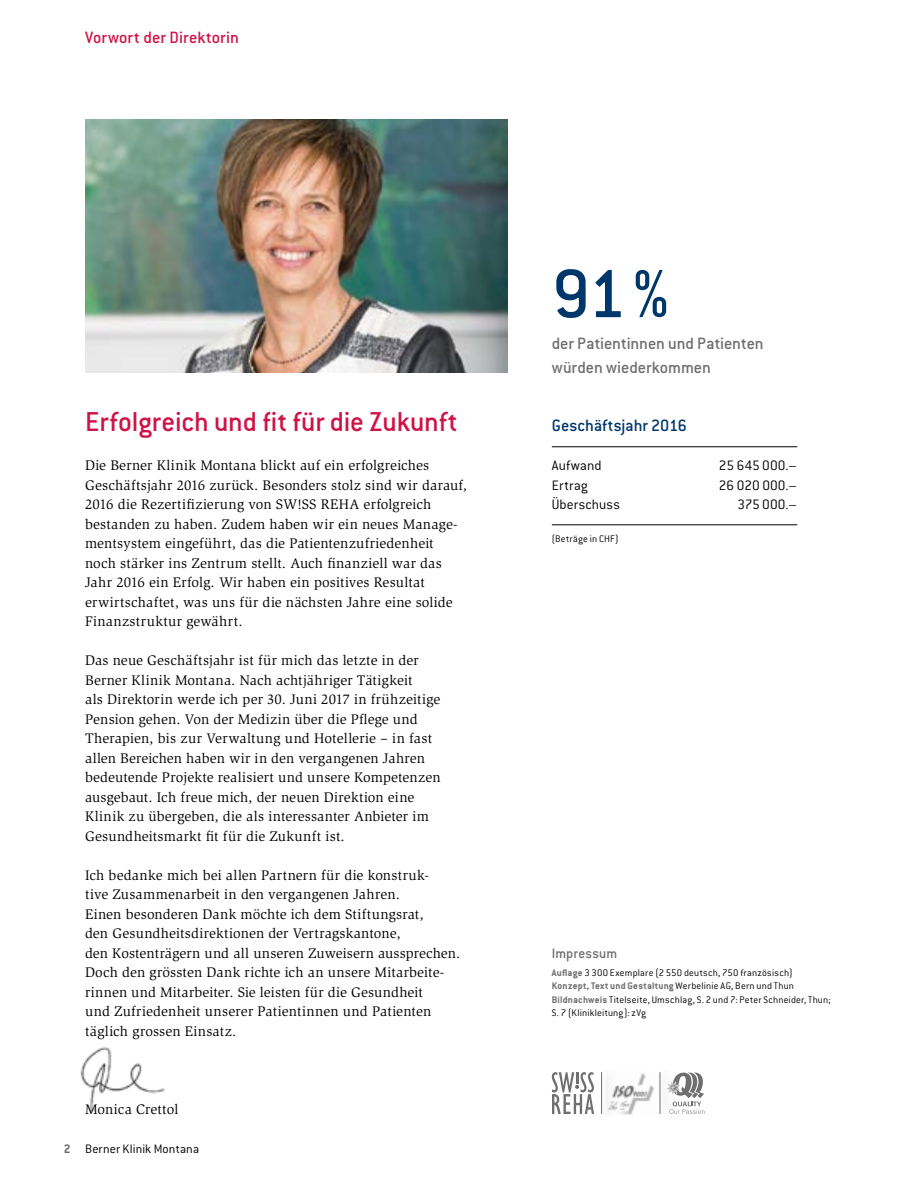
<style>
.page{position:relative;width:915px;height:1191px;background:#fff}
.page>*{position:absolute;margin:0;border:0;box-sizing:border-box;transform-origin:0 0}
.t1{font:500 75px "Conduit ITC";color:#00376a}
.t2{font:500 30px "Conduit ITC";letter-spacing:-.005em;color:#cf1348}
.t3{font:500 18px/24px "Conduit ITC";letter-spacing:-.005em;color:#706f6f}
.t4{font:500 18px "Conduit ITC";letter-spacing:.005em;color:#cf1348}
.t5{font:500 18px "Conduit ITC";letter-spacing:-.005em;color:#00376a}
.t6{font:300 15px "Conduit ITC";letter-spacing:.01em;color:#000}
.t7{font:500 15px "Conduit ITC";letter-spacing:.005em;color:#706f6f}
.t8{font:14.25px/19.5px "Slimbach Std";letter-spacing:.01em;color:#000}
.t9{font:300 13.5px "Conduit ITC";letter-spacing:.01em;color:#000}
.t10{font:300 10.5px/13.5px "Conduit ITC";letter-spacing:.02em;color:#000}
.s1{font-weight:700;color:#706f6f}
</style>
<div class="page">
<img style="left:615px;top:1073px;width:40px;height:42px">
<img style="left:80px;top:1047px;width:85px;height:65px">
<div style="left:599px;top:1065px;width:16px;height:56px;background:#000;opacity:.45"></div>
<hr style="left:601px;top:1072px;width:1px;height:42px;background:#706f6f">
<div style="left:657px;top:1065px;width:17px;height:56px;background:#000;opacity:.45"></div>
<hr style="left:659px;top:1072px;width:1px;height:42px;background:#706f6f">
<svg style="left:551px;top:1072px;width:43px;height:42px"></svg>
<svg style="left:666px;top:1072px;width:38px;height:42px"></svg>
<img style="left:85px;top:119px;width:422px;height:254px">
<hr style="left:551px;top:446px;width:246px;height:1px;background:#000">
<hr style="left:551px;top:524px;width:246px;height:1px;background:#000">
<p class="t4" style="left:85px;top:27px;width:155px">Vorwort der Direktorin</p>
<h2 class="t2" style="left:85px;top:405px;width:374px">Erfolgreich und fit für die Zukunft</h2>
<p class="t8" style="left:85px;top:456px;width:383px">Die Berner Klinik Montana blickt auf ein erfolgreiches Geschäftsjahr 2016 zurück. Besonders stolz sind wir darauf, 2016 die Rezertifizierung von SW!SS REHA erfolgreich bestanden zu haben. Zudem haben wir ein neues Manage&shy;mentsystem eingeführt, das die Patientenzufriedenheit noch stärker ins Zentrum stellt. Auch finanziell war das Jahr 2016 ein Erfolg. Wir haben ein positives Resultat erwirtschaftet, was uns für die nächsten Jahre eine solide Finanzstruktur gewährt.</p>
<p class="t8" style="left:85px;top:651px;width:357px">Das neue Geschäftsjahr ist für mich das letzte in der Berner Klinik Montana. Nach achtjähriger Tätigkeit<br>als Direktorin werde ich per 30. Juni 2017 in frühzeitige Pension gehen. Von der Medizin über die Pflege und Therapien, bis zur Verwaltung und Hotellerie – in fast allen Bereichen haben wir in den vergangenen Jahren bedeutende Projekte realisiert und unsere Kompetenzen ausgebaut. Ich freue mich, der neuen Direktion eine Klinik zu übergeben, die als interessanter Anbieter im Gesundheitsmarkt fit für die Zukunft ist.</p>
<p class="t8" style="left:85px;top:865px;width:376px">Ich bedanke mich bei allen Partnern für die konstruk-<br>tive Zusammenarbeit in den vergangenen Jahren.<br>Einen besonderen Dank möchte ich dem Stiftungsrat,<br>den Gesundheitsdirektionen der Vertragskantone,<br>den Kostenträgern und all unseren Zuweisern aussprechen.<br>Doch den grössten Dank richte ich an unsere Mitarbeite&shy;rinnen und Mitarbeiter. Sie leisten für die Gesundheit<br>und Zufriedenheit unserer Patientinnen und Patienten täglich grossen Einsatz.</p>
<p class="t8" style="left:85px;top:1099px;width:95px">Monica Crettol</p>
<p class="t9" style="left:64px;top:1141px;width:137px"><span class="s1">2</span> Berner Klinik Montana</p>
<h1 class="t1" style="left:551px;top:251px;width:120px">91%</h1>
<p class="t3" style="left:551px;top:331px;width:213px">der Patientinnen und Patienten würden wiederkommen</p>
<p class="t5" style="left:551px;top:415px;width:137px">Geschäftsjahr 2016</p>
<p class="t6" style="left:551px;top:457px;width:51px">Aufwand</p>
<p class="t6" style="left:718px;top:457px;width:79px">25 645 000.–</p>
<p class="t6" style="left:551px;top:477px;width:37px">Ertrag</p>
<p class="t6" style="left:718px;top:477px;width:79px">26 020 000.–</p>
<p class="t6" style="left:551px;top:496px;width:70px">Überschuss</p>
<p class="t6" style="left:737px;top:496px;width:61px">375 000.–</p>
<p class="t10" style="left:551px;top:532px;width:68px">(Beträge in CHF)</p>
<p class="t7" style="left:551px;top:944px;width:67px">Impressum</p>
<p class="t10" style="left:551px;top:965px;width:280px"><span class="s1">Auflage</span> 3 300 Exemplare (2 550 deutsch, 750 französisch)<br><span class="s1">Konzept, Text und Gestaltung</span> Werbelinie AG, Bern und Thun <span class="s1">Bildnachweis</span> Titelseite, Umschlag, S. 2 und 7: Peter Schneider, Thun; S. 7 (Klinikleitung): zVg</p>
</div>
